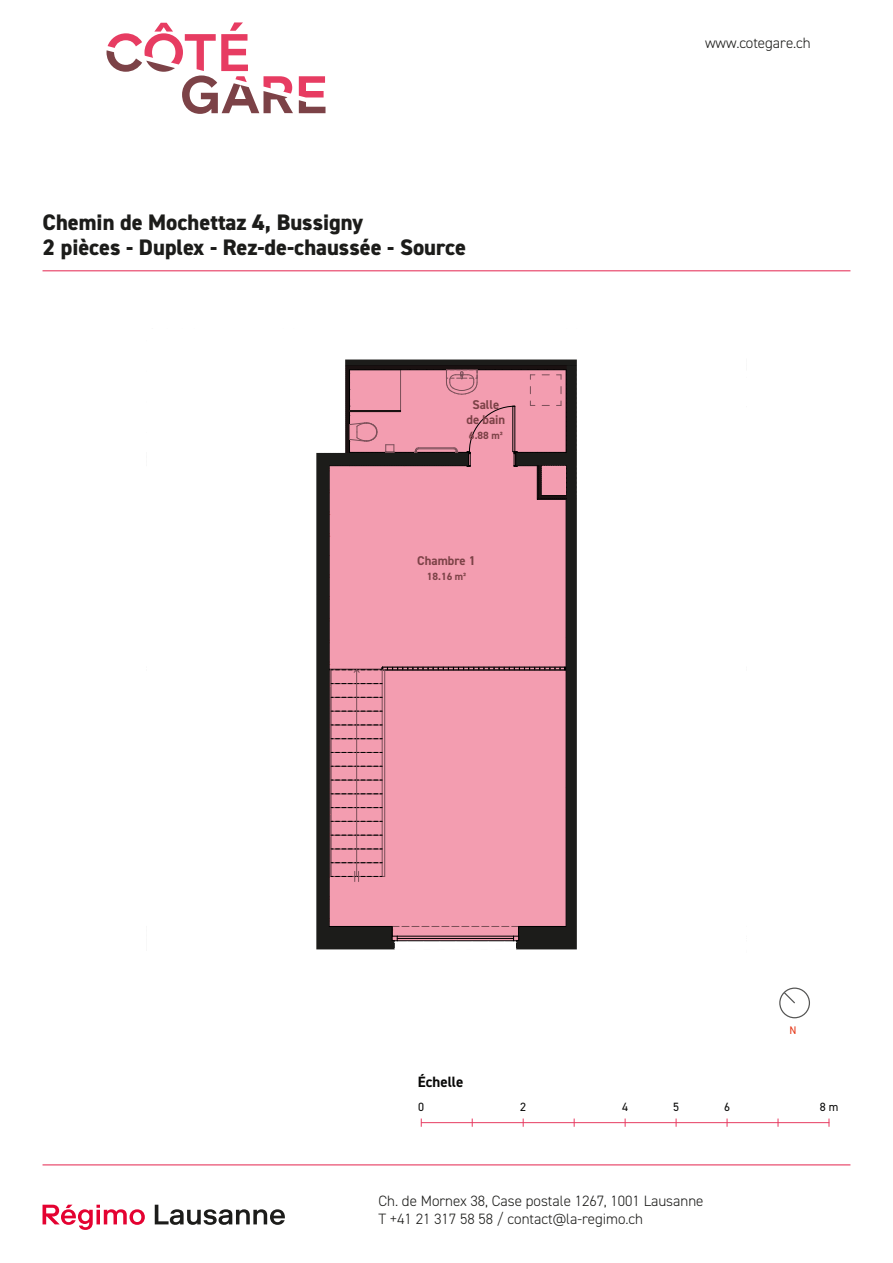
<style>
.page{position:relative;width:893px;height:1263px;background:#fff}
.page>*{position:absolute;margin:0;border:0;box-sizing:border-box;transform-origin:0 0}
.t1{font:800 22.5px/24.8px "DIN2014";color:#1c1c1a}
.t2{font:300 15px/18.8px "DIN2014";color:#1c1c1a}
.t3{font:700 15px "DIN2014";color:#080807}
.t4{font:700 12.75px "DIN2014";color:#7c4247}
.t5{font:12px "DIN2014";color:#080807}
.t6{font:11.1px "DIN2014";color:#e53616}
.t7{font:700 10.5px "DIN2014";color:#7c4247}
</style>
<div class="page">
<svg style="left:316px;top:359px;width:261px;height:591px;background:#d08a99"></svg>
<div style="left:779px;top:987px;width:31px;height:31px;border:1px solid #545453;border-radius:50%"></div>
<svg style="left:783px;top:991px;width:12px;height:13px"></svg>
<hr style="left:421px;top:1122px;width:408px;height:1px;background:#e73c62">
<svg style="left:155px;top:1205px;width:130px;height:20px"></svg>
<svg style="left:43px;top:1205px;width:102px;height:25px"></svg>
<svg style="left:107px;top:22px;width:186px;height:92px"></svg>
<svg style="left:299px;top:76px;width:26px;height:37px"></svg>
<hr style="left:43px;top:270px;width:807px;height:1px;background:#e73c62">
<hr style="left:43px;top:1164px;width:807px;height:1px;background:#e73c62">
<p class="t1" style="left:43px;top:210px;width:425px">Chemin de Mochettaz 4, Bussigny<br>2 pièces - Duplex - Rez-de-chaussée - Source</p>
<p class="t4" style="left:472px;top:396px;width:28px">Salle</p>
<p class="t4" style="left:467px;top:411px;width:40px">de bain</p>
<p class="t7" style="left:469px;top:429px;width:35px">6.88 m²</p>
<p class="t4" style="left:417px;top:552px;width:60px">Chambre 1</p>
<p class="t7" style="left:427px;top:569px;width:41px">18.16 m²</p>
<p class="t2" style="left:705px;top:34px;width:107px">www.cotegare.ch</p>
<p class="t6" style="left:790px;top:1023px;width:9px">N</p>
<p class="t3" style="left:418px;top:1072px;width:47px">Échelle</p>
<p class="t5" style="left:418px;top:1099px;width:7px">0</p>
<p class="t5" style="left:520px;top:1099px;width:7px">2</p>
<p class="t5" style="left:622px;top:1099px;width:7px">4</p>
<p class="t5" style="left:673px;top:1099px;width:7px">5</p>
<p class="t5" style="left:724px;top:1099px;width:7px">6</p>
<p class="t5" style="left:820px;top:1099px;width:20px">8 m</p>
<p class="t2" style="left:378px;top:1191px;width:327px">Ch. de Mornex 38, Case postale 1267, 1001 Lausanne<br>T +41 21 317 58 58 / contact@la-regimo.ch</p>
</div>
